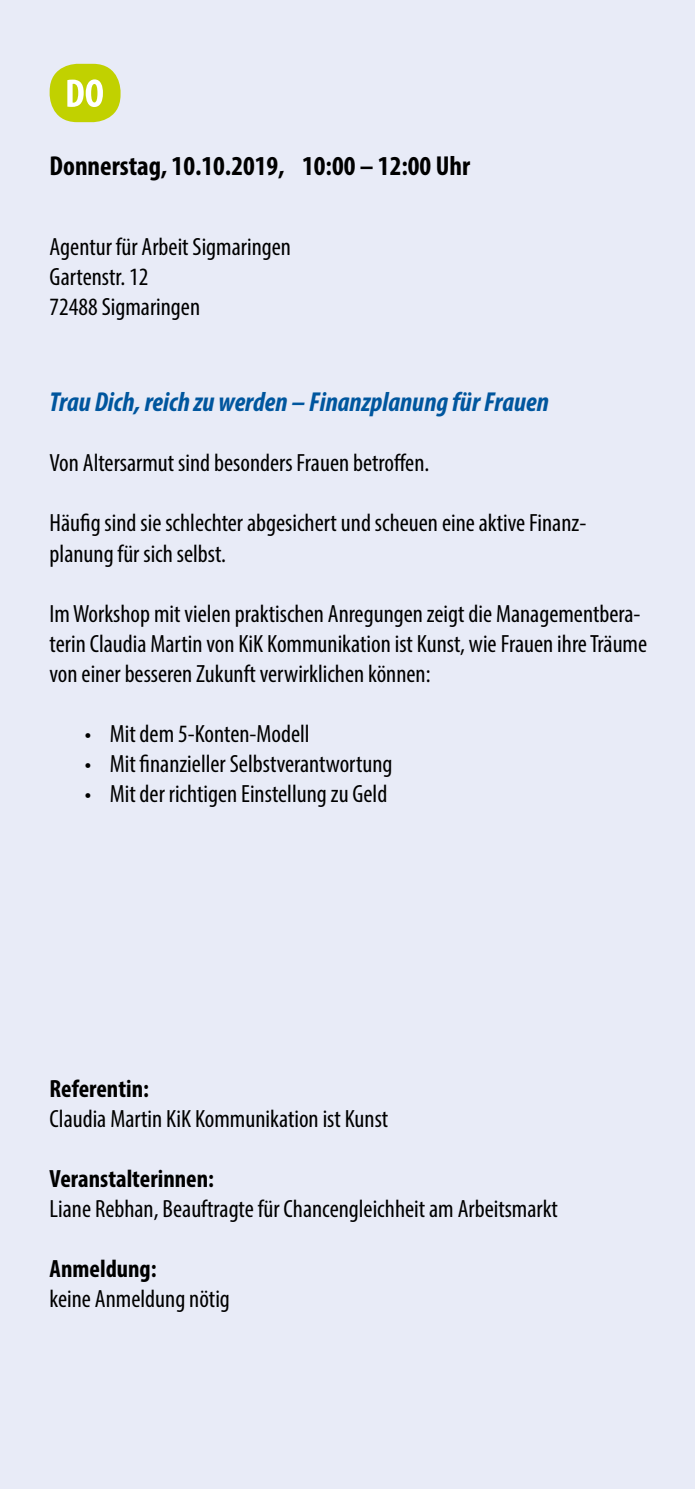
<style>
.page{position:relative;width:695px;height:1489px;background:#fff}
.page>*{position:absolute;margin:0;border:0;box-sizing:border-box;transform-origin:0 0}
.t1{font:italic 700 condensed 27.5px "Myriad Pro";color:#00569e}
.tx_weiss{font:700 condensed 27.5px "Myriad Pro";color:#000}
.tx_weiss-2{font:condensed 25px/30px "Myriad Pro";color:#000}
.tx_weiss-3{font:700 condensed 25px "Myriad Pro";color:#000}
</style>
<div class="page">
<div style="left:0;top:0;width:694px;height:1488px;background:#e8ebf7"></div>
<div style="left:50px;top:64px;width:70px;height:58px;background:#c1d100;border-radius:28px"></div>
<svg style="left:67px;top:79px;width:36px;height:28px"></svg>
<p class="tx_weiss" style="left:50px;top:149px;width:422px">Donnerstag, 10.10.2019, 10:00 – 12:00 Uhr</p>
<p class="tx_weiss-2" style="left:50px;top:232px;width:243px">Agentur für Arbeit Sigmaringen</p>
<p class="tx_weiss-2" style="left:50px;top:262px;width:100px">Gartenstr. 12</p>
<p class="tx_weiss-2" style="left:50px;top:292px;width:152px">72488 Sigmaringen</p>
<p class="t1" style="left:50px;top:385px;width:500px">Trau Dich, reich zu werden – Finanzplanung für Frauen</p>
<p class="tx_weiss-2" style="left:50px;top:448px;width:381px">Von Altersarmut sind besonders Frauen betroffen.</p>
<p class="tx_weiss-2" style="left:50px;top:508px;width:538px">Häufig sind sie schlechter abgesichert und scheuen eine aktive Finanz&shy;planung für sich selbst.</p>
<p class="tx_weiss-2" style="left:50px;top:598px;width:599px">Im Workshop mit vielen praktischen Anregungen zeigt die Managementbera&shy;terin Claudia Martin von KiK Kommunikation ist Kunst, wie Frauen ihre Träume von einer besseren Zukunft verwirklichen können:</p>
<p class="tx_weiss-2" style="left:85px;top:718px;width:226px">• Mit dem 5-Konten-Modell</p>
<p class="tx_weiss-2" style="left:85px;top:748px;width:309px">• Mit finanzieller Selbstverantwortung</p>
<p class="tx_weiss-2" style="left:85px;top:778px;width:304px">• Mit der richtigen Einstellung zu Geld</p>
<p class="tx_weiss-3" style="left:50px;top:1072px;width:101px">Referentin:</p>
<p class="tx_weiss-2" style="left:50px;top:1103px;width:340px">Claudia Martin KiK Kommunikation ist Kunst</p>
<p class="tx_weiss-3" style="left:50px;top:1162px;width:166px">Veranstalterinnen:</p>
<p class="tx_weiss-2" style="left:50px;top:1193px;width:510px">Liane Rebhan, Beauftragte für Chancengleichheit am Arbeitsmarkt</p>
<p class="tx_weiss-3" style="left:50px;top:1252px;width:108px">Anmeldung:</p>
<p class="tx_weiss-2" style="left:50px;top:1283px;width:182px">keine Anmeldung nötig</p>
</div>
